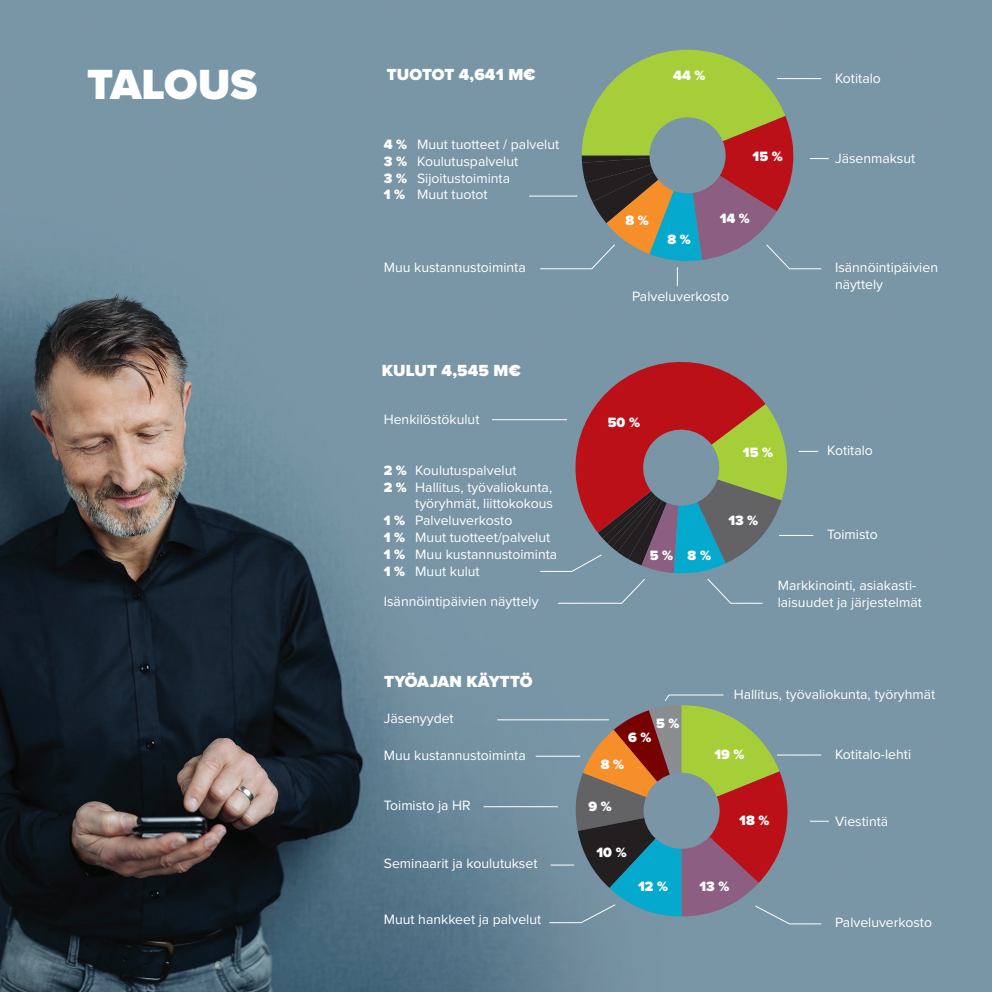
<style>
.page{position:relative;width:992px;height:992px;background:#fff}
.page>*{position:absolute;margin:0;border:0;box-sizing:border-box;transform-origin:0 0}
.kannen_otsikko{font:900 43.75px "Proxima Nova";color:#fff}
.väliotsikko{font:900 16.62px "Proxima Nova";letter-spacing:.01em;color:#fff}
.taulukko{font:14px/16.8px "Proxima Nova";color:#fff}
.taulukko-2{font:900 14px "Proxima Nova";color:#fff}
.s1{font-weight:900}
</style>
<div class="page">
<img style="left:0;top:0;width:991px;height:991px">
<hr style="left:529px;top:195px;width:48px;height:1px;background:#fff">
<svg style="left:539px;top:50px;width:289px;height:236px;background:#828f7b"></svg>
<svg style="left:539px;top:348px;width:253px;height:256px;background:#837274"></svg>
<svg style="left:798px;top:451px;width:20px;height:1px"></svg>
<hr style="left:778px;top:535px;width:35px;height:1px;background:#fff">
<hr style="left:492px;top:419px;width:75px;height:1px;background:#fff">
<hr style="left:483px;top:806px;width:75px;height:1px;background:#fff">
<hr style="left:535px;top:755px;width:45px;height:1px;background:#fff">
<hr style="left:497px;top:719px;width:111px;height:1px;background:#fff">
<svg style="left:548px;top:694px;width:280px;height:230px;background:#7d807d"></svg>
<p class="kannen_otsikko" style="left:87px;top:58px;width:172px">TALOUS</p>
<p class="väliotsikko" style="left:386px;top:64px;width:150px">TUOTOT 4,641 M€</p>
<p class="taulukko-2" style="left:673px;top:67px;width:34px">44 %</p>
<p class="taulukko" style="left:383px;top:136px;width:177px"><span class="s1">4 %</span> Muut tuotteet / palvelut</p>
<p class="taulukko" style="left:383px;top:153px;width:136px"><span class="s1">3 %</span> Koulutuspalvelut</p>
<p class="taulukko" style="left:383px;top:170px;width:128px"><span class="s1">3 %</span> Sijoitustoiminta</p>
<p class="taulukko" style="left:383px;top:186px;width:105px"><span class="s1">1 %</span> Muut tuotot</p>
<p class="taulukko-2" style="left:752px;top:148px;width:32px">15 %</p>
<p class="taulukko" style="left:383px;top:259px;width:143px">Muu kustannustoiminta</p>
<p class="väliotsikko" style="left:382px;top:360px;width:140px">KULUT 4,545 M€</p>
<p class="taulukko" style="left:383px;top:411px;width:97px">Henkilöstökulut</p>
<p class="taulukko" style="left:383px;top:462px;width:134px"><span class="s1">2 %</span> Koulutuspalvelut</p>
<p class="taulukko" style="left:383px;top:478px;width:171px;text-align:right"><span class="s1">2 %</span> Hallitus, työvaliokunta, työryhmät, liittokokous</p>
<p class="taulukko" style="left:383px;top:512px;width:130px"><span class="s1">1 %</span> Palveluverkosto</p>
<p class="taulukko" style="left:383px;top:529px;width:168px"><span class="s1">1 %</span> Muut tuotteet/palvelut</p>
<p class="taulukko" style="left:383px;top:546px;width:175px"><span class="s1">1 %</span> Muu kustannustoiminta</p>
<p class="taulukko" style="left:383px;top:562px;width:97px"><span class="s1">1 %</span> Muut kulut</p>
<p class="taulukko-2" style="left:625px;top:211px;width:25px">8 %</p>
<p class="taulukko-2" style="left:719px;top:210px;width:32px">14 %</p>
<p class="taulukko-2" style="left:667px;top:231px;width:25px">8 %</p>
<p class="taulukko" style="left:632px;top:288px;width:98px">Palveluverkosto</p>
<p class="taulukko-2" style="left:607px;top:414px;width:34px">50 %</p>
<p class="taulukko-2" style="left:742px;top:444px;width:32px">15 %</p>
<p class="taulukko-2" style="left:649px;top:547px;width:25px">5 %</p>
<p class="taulukko-2" style="left:687px;top:547px;width:25px">8 %</p>
<p class="taulukko-2" style="left:728px;top:512px;width:31px">13 %</p>
<p class="taulukko" style="left:834px;top:70px;width:47px">Kotitalo</p>
<p class="taulukko" style="left:834px;top:150px;width:82px">Jäsenmaksut</p>
<p class="taulukko" style="left:834px;top:259px;width:104px">Isännöintipäivien näyttely</p>
<p class="taulukko" style="left:826px;top:442px;width:47px">Kotitalo</p>
<p class="taulukko" style="left:826px;top:526px;width:52px">Toimisto</p>
<p class="taulukko" style="left:383px;top:593px;width:156px">Isännöintipäivien näyttely</p>
<p class="väliotsikko" style="left:384px;top:671px;width:150px">TYÖAJAN KÄYTTÖ</p>
<p class="taulukko" style="left:383px;top:710px;width:71px">Jäsenyydet</p>
<p class="taulukko" style="left:383px;top:747px;width:143px">Muu kustannustoiminta</p>
<p class="taulukko" style="left:383px;top:796px;width:88px">Toimisto ja HR</p>
<p class="taulukko" style="left:383px;top:855px;width:155px">Seminaarit ja koulutukset</p>
<p class="taulukko" style="left:383px;top:911px;width:159px">Muut hankkeet ja palvelut</p>
<p class="taulukko" style="left:777px;top:577px;width:146px">Markkinointi, asiakasti&shy;laisuudet ja järjestelmät</p>
<p class="taulukko-2" style="left:656px;top:714px;width:25px">5 %</p>
<p class="taulukko-2" style="left:628px;top:728px;width:25px">6 %</p>
<p class="taulukko-2" style="left:600px;top:755px;width:25px">8 %</p>
<p class="taulukko-2" style="left:588px;top:797px;width:25px">9 %</p>
<p class="taulukko-2" style="left:596px;top:843px;width:32px">10 %</p>
<p class="taulukko" style="left:733px;top:686px;width:203px">Hallitus, työvaliokunta, työryhmät</p>
<p class="taulukko-2" style="left:714px;top:745px;width:32px">19 %</p>
<p class="taulukko-2" style="left:739px;top:811px;width:32px">18 %</p>
<p class="taulukko" style="left:834px;top:746px;width:78px">Kotitalo-lehti</p>
<p class="taulukko" style="left:834px;top:812px;width:55px">Viestintä</p>
<p class="taulukko-2" style="left:638px;top:877px;width:31px">12 %</p>
<p class="taulukko-2" style="left:699px;top:877px;width:31px">13 %</p>
<p class="taulukko" style="left:834px;top:913px;width:98px">Palveluverkosto</p>
</div>
